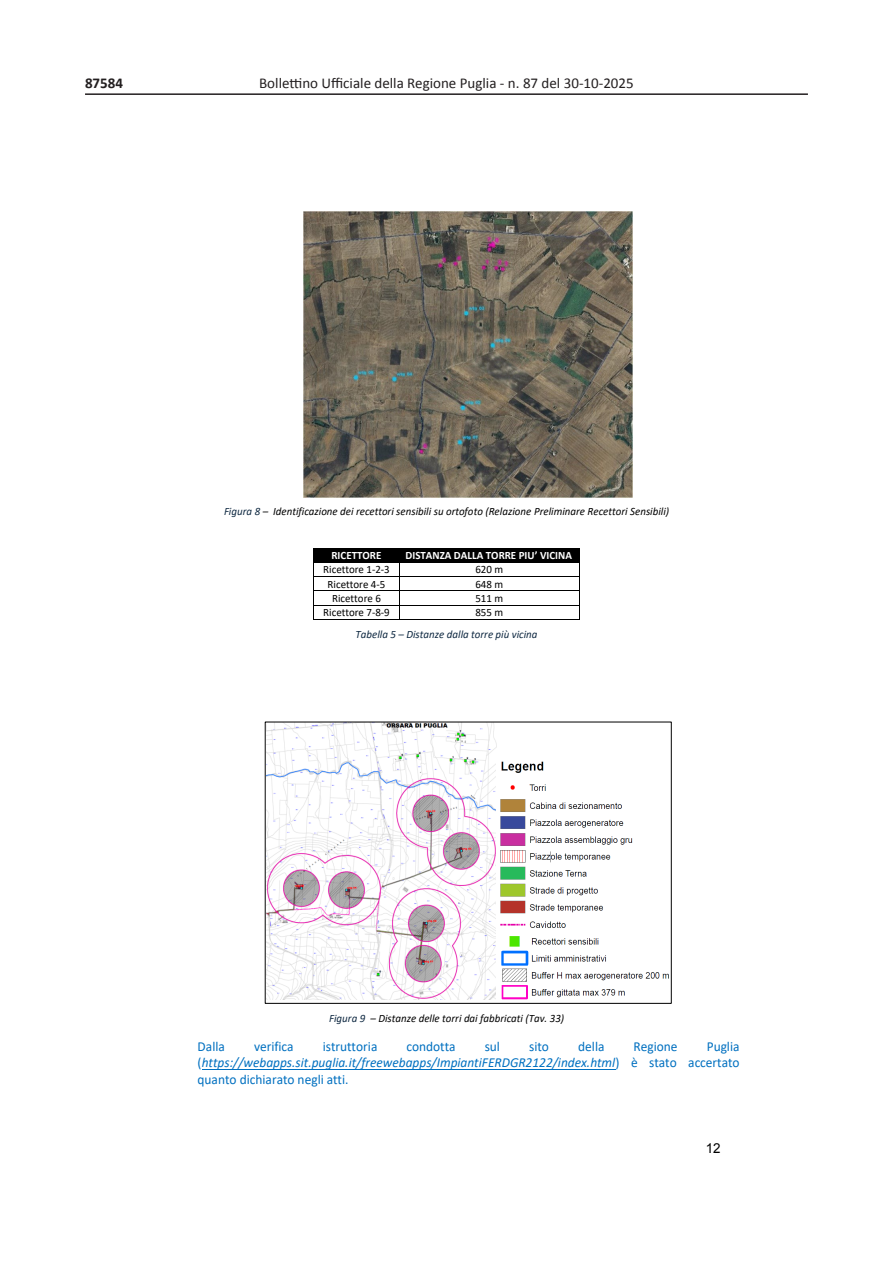
<style>
.page{position:relative;width:893px;height:1263px;background:#fff}
.page>*{position:absolute;margin:0;border:0;box-sizing:border-box;transform-origin:0 0}
.t1{font:15px "Calibri";color:#231f20}
.t2{font:700 15px "Calibri";color:#231f20}
.t3{font:italic 13.8px/16.8px "Calibri";color:#0070c0;text-align:justify}
.t4{font:13.8px "Calibri";color:#0070c0}
.t5{font:13.65px "Arial";color:#000}
.t6{font:italic 11.25px "Calibri";color:#000}
.t7{font:11.25px "Calibri";color:#000}
.t8{font:700 11.25px "Calibri";color:#fff}
.t9{font:italic 11.25px "Calibri";color:#0e2841}
.s1{color:#0e2841}
.s2{font-style:normal}
</style>
<div class="page">
<hr style="left:85px;top:93px;width:723px;height:2px;background:#231f20">
<div style="left:314px;top:548px;width:85px;height:14px;background:#000"></div>
<div style="left:399px;top:548px;width:180px;height:14px;background:#000"></div>
<hr style="left:314px;top:562px;width:85px;height:1px;background:#000">
<hr style="left:399px;top:562px;width:180px;height:1px;background:#000">
<hr style="left:314px;top:576px;width:85px;height:1px;background:#000">
<hr style="left:399px;top:576px;width:180px;height:1px;background:#000">
<hr style="left:314px;top:591px;width:85px;height:1px;background:#000">
<hr style="left:399px;top:591px;width:180px;height:1px;background:#000">
<hr style="left:314px;top:605px;width:85px;height:1px;background:#000">
<hr style="left:399px;top:605px;width:180px;height:1px;background:#000">
<svg style="left:313px;top:548px;width:1px;height:72px"></svg>
<hr style="left:314px;top:619px;width:85px;height:1px;background:#000">
<svg style="left:399px;top:563px;width:1px;height:56px"></svg>
<hr style="left:399px;top:619px;width:180px;height:1px;background:#000">
<svg style="left:579px;top:548px;width:1px;height:72px"></svg>
<hr style="left:202px;top:1069px;width:413px;height:1px;background:#0070c0">
<img style="left:304px;top:212px;width:329px;height:285px">
<img style="left:267px;top:724px;width:229px;height:275px">
<img style="left:500px;top:761px;width:169px;height:238px">
<h1 class="t2" style="left:85px;top:72px;width:40px">87584</h1>
<h1 class="t1" style="left:259px;top:74px;width:376px">Bollettino Ufficiale della Regione Puglia - n. 87 del 30-10-2025</h1>
<p class="t6" style="left:224px;top:504px;width:447px"><span class="s1">Figura 8</span> – Identificazione dei recettori sensibili su ortofoto (Relazione Preliminare Recettori Sensibili)</p>
<p class="t8" style="left:332px;top:547px;width:51px">RICETTORE</p>
<p class="t8" style="left:406px;top:547px;width:168px">DISTANZA DALLA TORRE PIU’ VICINA</p>
<p class="t7" style="left:323px;top:562px;width:68px">Ricettore 1-2-3</p>
<p class="t7" style="left:475px;top:562px;width:29px">620 m</p>
<p class="t7" style="left:328px;top:576px;width:59px">Ricettore 4-5</p>
<p class="t7" style="left:475px;top:576px;width:29px">648 m</p>
<p class="t7" style="left:332px;top:590px;width:50px">Ricettore 6</p>
<p class="t7" style="left:475px;top:590px;width:29px">511 m</p>
<p class="t7" style="left:323px;top:605px;width:68px">Ricettore 7-8-9</p>
<p class="t7" style="left:475px;top:605px;width:29px">855 m</p>
<p class="t9" style="left:356px;top:626px;width:183px">Tabella 5 – Distanze dalla torre più vicina</p>
<p class="t6" style="left:329px;top:1011px;width:236px"><span class="s1">Figura 9</span> – Distanze delle torri dai fabbricati (Tav. 33)</p>
<p class="t4" style="left:198px;top:1036px;width:29px">Dalla</p>
<p class="t4" style="left:254px;top:1036px;width:41px">verifica</p>
<p class="t4" style="left:323px;top:1036px;width:56px">istruttoria</p>
<p class="t4" style="left:407px;top:1036px;width:51px">condotta</p>
<p class="t4" style="left:485px;top:1036px;width:17px">sul</p>
<p class="t4" style="left:529px;top:1036px;width:21px">sito</p>
<p class="t4" style="left:578px;top:1036px;width:28px">della</p>
<p class="t4" style="left:633px;top:1036px;width:46px">Regione</p>
<p class="t3" style="left:198px;top:1037px;width:543px;text-indent:509px"><span class="s2">Puglia (</span>https://webapps.sit.puglia.it/freewebapps/ImpiantiFERDGR2122/index.html<span class="s2">) è stato accertato quanto dichiarato negli atti.</span></p>
<p class="t5" style="left:706px;top:1139px;width:16px">12</p>
</div>
